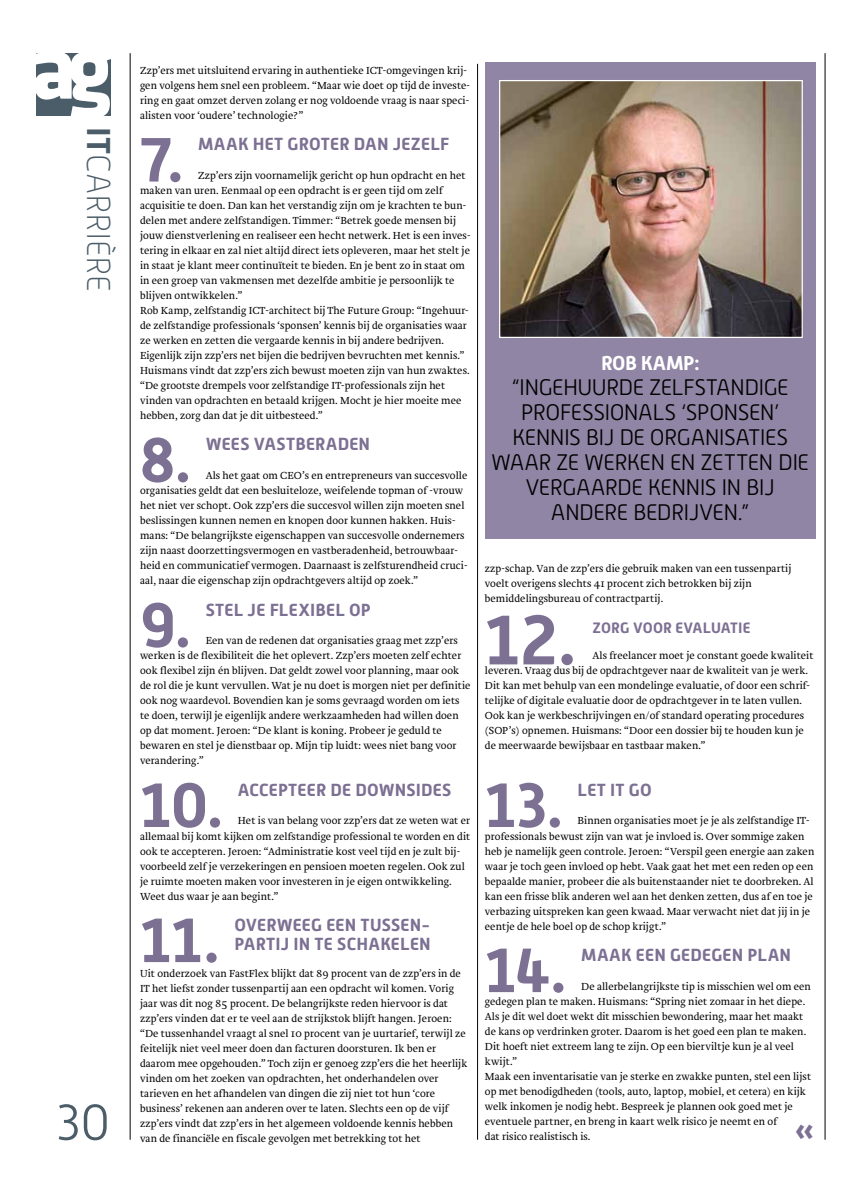
<style>
.page{position:relative;width:851px;height:1202px;background:#fff}
.page>*{position:absolute;margin:0;border:0;box-sizing:border-box;transform-origin:0 0}
.t1{font:700 69.75px "Alwyn New";color:#7c7093}
.t2{font:700 62.25px "Alwyn New";letter-spacing:-.005em;color:#7c7093}
.t3{font:300 50px "Alwyn New";color:#4b5d69}
.t4{font:100 33px "Alwyn New";letter-spacing:-.015em;color:#4b5d69}
.t5{font:300 22.5px/25px "Alwyn New";letter-spacing:-.03em;color:#000}
.t6{font:700 20px "Alwyn New";color:#fff}
.t7{font:700 17.5px/18.8px "Alwyn New";letter-spacing:.005em;color:#7c7093}
.t8{font:700 15px "Alwyn New";letter-spacing:.01em;color:#7c7093}
.t9{font:300 10.62px/15px "Brioni Std";letter-spacing:.01em;color:#000}
.s1{font-weight:700}
</style>
<div class="page">
<hr style="left:824px;top:53px;width:1px;height:1086px;background:#000">
<svg style="left:36px;top:53px;width:75px;height:63px"></svg>
<hr style="left:130px;top:53px;width:1px;height:1086px;background:#000">
<hr style="left:477px;top:64px;width:1px;height:1075px;background:#000">
<div style="left:485px;top:62px;width:330px;height:477px;background:#9085a4"></div>
<img style="left:501px;top:82px;width:299px;height:254px">
<div style="left:499px;top:80px;width:303px;height:258px;border:1px solid #fff"></div>
<h3 class="t4" style="left:116px;top:127px;width:167px;rotate:90deg"><span class="s1">IT</span>Carrière</h3>
<h3 class="t3" style="left:57px;top:1094px;width:54px">30</h3>
<p class="t9" style="left:140px;top:63px;width:331px">Zzp’ers met uitsluitend ervaring in authentieke ICT-omgevingen krij&shy;gen volgens hem snel een probleem. “Maar wie doet op tijd de investe&shy;ring en gaat omzet derven zolang er nog voldoende vraag is naar speci&shy;alisten voor ‘oudere’ technologie?”</p>
<h2 class="t2" style="left:140px;top:124px;width:45px">7.</h2>
<h3 class="t7" style="left:198px;top:135px;width:253px">MAAK HET GROTER DAN JEZELF</h3>
<p class="t9" style="left:140px;top:168px;width:332px;text-indent:58px">Zzp’ers zijn voornamelijk gericht op hun opdracht en het maken van uren. Eenmaal op een opdracht is er geen tijd om zelf acquisitie te doen. Dan kan het verstandig zijn om je krachten te bun&shy;delen met andere zelfstandigen. Timmer: “Betrek goede mensen bij jouw dienstverlening en realiseer een hecht netwerk. Het is een inves&shy;tering in elkaar en zal niet altijd direct iets opleveren, maar het stelt je in staat je klant meer continuïteit te bieden. En je bent zo in staat om in een groep van vakmensen met dezelfde ambitie je persoonlijk te blijven ontwikkelen.”<br>Rob Kamp, zelfstandig ICT-architect bij The Future Group: “Ingehuur&shy;de zelfstandige professionals ‘sponsen’ kennis bij de organisaties waar ze werken en zetten die vergaarde kennis in bij andere bedrijven.<br>Eigenlijk zijn zzp’ers net bijen die bedrijven bevruchten met kennis.” Huismans vindt dat zzp’ers zich bewust moeten zijn van hun zwaktes. “De grootste drempels voor zelfstandige IT-professionals zijn het vinden van opdrachten en betaald krijgen. Mocht je hier moeite mee hebben, zorg dan dat je dit uitbesteed.”</p>
<h2 class="t2" style="left:140px;top:424px;width:52px">8.</h2>
<h3 class="t7" style="left:206px;top:435px;width:166px">WEES VASTBERADEN</h3>
<p class="t9" style="left:140px;top:468px;width:329px;text-indent:66px">Als het gaat om CEO’s en entrepreneurs van succesvolle organisaties geldt dat een besluiteloze, weifelende topman of -vrouw het niet ver schopt. Ook zzp’ers die succesvol willen zijn moeten snel beslissingen kunnen nemen en knopen door kunnen hakken. Huis&shy;mans: “De belangrijkste eigenschappen van succesvolle ondernemers zijn naast doorzettingsvermogen en vastberadenheid, betrouwbaar&shy;heid en communicatief vermogen. Daarnaast is zelfsturendheid cruci&shy;aal, naar die eigenschap zijn opdrachtgevers altijd op zoek.”</p>
<h2 class="t2" style="left:140px;top:589px;width:52px">9.</h2>
<h3 class="t7" style="left:206px;top:600px;width:166px">STEL JE FLEXIBEL OP</h3>
<p class="t9" style="left:140px;top:633px;width:332px;text-indent:66px">Een van de redenen dat organisaties graag met zzp’ers werken is de flexibiliteit die het oplevert. Zzp’ers moeten zelf echter ook flexibel zijn én blijven. Dat geldt zowel voor planning, maar ook de rol die je kunt vervullen. Wat je nu doet is morgen niet per definitie ook nog waardevol. Bovendien kan je soms gevraagd worden om iets te doen, terwijl je eigenlijk andere werkzaamheden had willen doen op dat moment. Jeroen: “De klant is koning. Probeer je geduld te bewaren en stel je dienstbaar op. Mijn tip luidt: wees niet bang voor verandering.”</p>
<h2 class="t2" style="left:140px;top:769px;width:84px">10.</h2>
<h3 class="t7" style="left:238px;top:780px;width:215px">ACCEPTEER DE DOWNSIDES</h3>
<p class="t9" style="left:140px;top:813px;width:332px;text-indent:98px">Het is van belang voor zzp’ers dat ze weten wat er allemaal bij komt kijken om zelfstandige professional te worden en dit ook te accepteren. Jeroen: “Administratie kost veel tijd en je zult bij&shy;voorbeeld zelf je verzekeringen en pensioen moeten regelen. Ook zul je ruimte moeten maken voor investeren in je eigen ontwikkeling.<br>Weet dus waar je aan begint.”</p>
<h2 class="t2" style="left:140px;top:904px;width:81px">11.</h2>
<h3 class="t7" style="left:234px;top:915px;width:198px">OVERWEEG EEN TUSSEN-<br>PARTIJ IN TE SCHAKELEN</h3>
<p class="t9" style="left:140px;top:966px;width:329px">Uit onderzoek van FastFlex blijkt dat 89 procent van de zzp’ers in de IT het liefst zonder tussenpartij aan een opdracht wil komen. Vorig jaar was dit nog 85 procent. De belangrijkste reden hiervoor is dat zzp’ers vinden dat er te veel aan de strijkstok blijft hangen. Jeroen: “De tussenhandel vraagt al snel 10 procent van je uurtarief, terwijl ze feitelijk niet veel meer doen dan facturen doorsturen. Ik ben er daarom mee opgehouden.” Toch zijn er genoeg zzp’ers die het heerlijk vinden om het zoeken van opdrachten, het onderhandelen over tarieven en het afhandelen van dingen die zij niet tot hun ‘core business’ rekenen aan anderen over te laten. Slechts een op de vijf zzp’ers vindt dat zzp’ers in het algemeen voldoende kennis hebben van de financiële en fiscale gevolgen met betrekking tot het</p>
<h3 class="t6" style="left:601px;top:351px;width:100px">ROB KAMP:</h3>
<h3 class="t5" style="left:521px;top:375px;width:266px;text-indent:-9px">“INGEHUURDE ZELFSTANDIGE<br>PROFESSI</h3>
<h3 class="t5" style="left:609px;top:400px;width:171px">ONALS ‘SPONSEN’</h3>
<h3 class="t5" style="left:512px;top:425px;width:247px">KENNIS BIJ DE ORGANISATIES</h3>
<h3 class="t5" style="left:491px;top:450px;width:233px">WAAR ZE WERKEN EN ZETTE</h3>
<h3 class="t5" style="left:758px;top:450px;width:42px">N DIE</h3>
<h3 class="t5" style="left:525px;top:475px;width:251px">VERGAARDE KENNIS I N BIJ</h3>
<h3 class="t5" style="left:551px;top:500px;width:200px">ANDERE BEDRIJVEN.”</h3>
<p class="t9" style="left:485px;top:561px;width:308px">zzp-schap. Van de zzp’ers die gebruik maken van een tussenpartij voelt overigens slechts 41 procent zich betrokken bij zijn bemiddelingsbureau of contractpartij.</p>
<h1 class="t1" style="left:485px;top:599px;width:92px">12.</h1>
<h3 class="t8" style="left:592px;top:619px;width:159px">ZORG VOOR EVALUATI E</h3>
<p class="t9" style="left:485px;top:648px;width:330px;text-indent:108px">Als freelancer moet je constant goede kwaliteit leveren. Vraag dus bij de opdrachtgever naar de kwaliteit van je werk.<br>Dit kan met behulp van een mondelinge evaluatie, of door een schrif&shy;telijke of digitale evaluatie door de opdrachtgever in te laten vullen.<br>Ook kan je werkbeschrijvingen en/of standard operating procedures (SOP’s) opnemen. Huismans: “Door een dossier bij te houden kun je de meerwaarde bewijsbaar en tastbaar maken.”</p>
<h2 class="t2" style="left:485px;top:769px;width:79px">13.</h2>
<h3 class="t7" style="left:577px;top:780px;width:76px">LET IT GO</h3>
<p class="t9" style="left:485px;top:813px;width:331px;text-indent:93px">Binnen organisaties moet je je als zelfstandige IT&shy;professionals bewust zijn van wat je invloed is. Over sommige zaken heb je namelijk geen controle. Jeroen: “Verspil geen energie aan zaken waar je toch geen invloed op hebt. Vaak gaat het met een reden op een bepaalde manier, probeer die als buitenstaander niet te doorbreken. Al kan een frisse blik anderen wel aan het denken zetten, dus af en toe je verbazing uitspreken kan geen kwaad. Maar verwacht niet dat jij in je eentje de hele boel op de schop krijgt.”</p>
<h2 class="t2" style="left:485px;top:934px;width:83px">14.</h2>
<h3 class="t7" style="left:581px;top:945px;width:211px">MAAK EEN GEDEGEN PLAN</h3>
<p class="t9" style="left:485px;top:978px;width:328px;text-indent:96px">De allerbelangrijkste tip is misschien wel om een gedegen plan te maken. Huismans: “Spring niet zomaar in het diepe.<br>Als je dit wel doet wekt dit misschien bewondering, maar het maakt de kans op verdrinken groter. Daarom is het goed een plan te maken.<br>Dit hoeft niet extreem lang te zijn. Op een bierviltje kun je al veel kwijt.”<br>Maak een inventarisatie van je sterke en zwakke punten, stel een lijst op met benodigdheden (tools, auto, laptop, mobiel, et cetera) en kijk welk inkomen je nodig hebt. Bespreek je plannen ook goed met je eventuele partner, en breng in kaart welk risico je neemt en of<br>dat risico realistisch is.</p>
</div>
